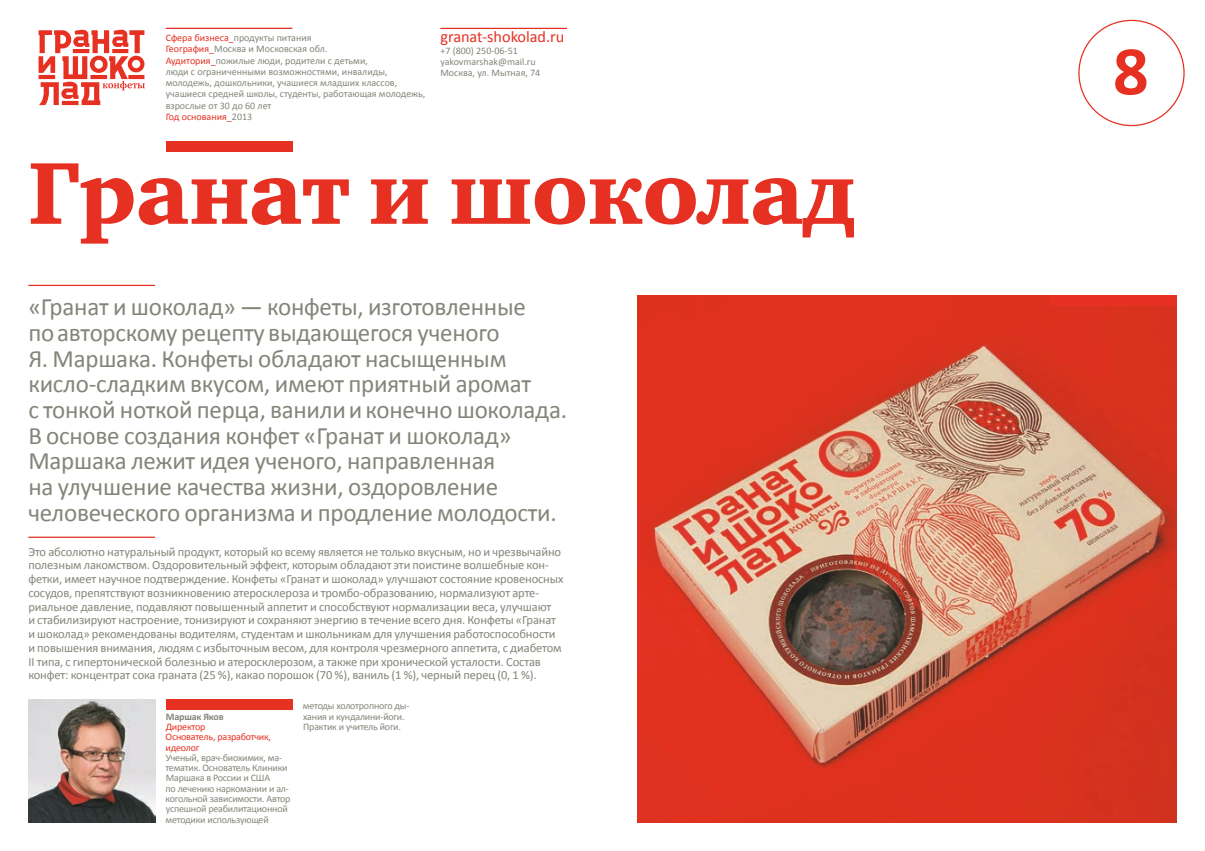
<style>
.page{position:relative;width:1205px;height:851px;background:#fff}
.page>*{position:absolute;margin:0;border:0;box-sizing:border-box;transform-origin:0 0}
.t1{font:900 90px "Charter C";letter-spacing:-.01em;color:#e63022}
.t2{font:700 70px "Calibri";color:#e63022}
.t3{font:25px/25.6px "Calibri";letter-spacing:-.01em;color:#82867a}
.t4{font:16.25px "Calibri";color:#e63022}
.t5{font:12.5px/13.8px "Calibri";letter-spacing:-.01em;color:#82867a}
.t6{font:10px/11.2px "Calibri";letter-spacing:-.005em;color:#82867a}
.t7{font:10px/10.2px "Calibri";letter-spacing:-.02em;color:#e63022}
.t8{font:700 10px "Calibri";letter-spacing:-.02em;color:#82867a}
.s1{color:#e63022}
</style>
<div class="page">
<hr style="left:28px;top:536px;width:127px;height:2px;background:#e63022">
<hr style="left:166px;top:28px;width:126px;height:1px;background:#e63022">
<div style="left:166px;top:699px;width:126px;height:10px;background:#e63022"></div>
<img style="left:28px;top:699px;width:127px;height:123px">
<div style="left:166px;top:141px;width:126px;height:11px;background:#e63022"></div>
<hr style="left:28px;top:285px;width:127px;height:1px;background:#e63022">
<hr style="left:440px;top:28px;width:127px;height:1px;background:#e63022">
<img style="left:638px;top:295px;width:538px;height:527px">
<div style="left:1050px;top:295px;width:126px;height:11px;background:#e63022"></div>
<svg style="left:39px;top:30px;width:106px;height:75px"></svg>
<p class="t6" style="left:166px;top:32px;width:261px"><span class="s1">Сфера бизнеса_</span>продукты питания<br><span class="s1">География_</span>Москва и Московская обл.<br><span class="s1">Аудитория_</span>пожилые люди, родители с детьми,<br>люди с ограниченными возможностями, инвалиды, молодежь, дошкольники, учашиеся младших классов, учашиеся средней школы, студенты, работающая молодежь, взрослые от 30 до 60 лет<br><span class="s1">Год основания_</span>2013</p>
<h3 class="t4" style="left:440px;top:27px;width:126px">granat-shokolad.ru</h3>
<p class="t6" style="left:440px;top:45px;width:101px">+7 (800) 250-06-51 yakovmarshak@mail.ru<br>Москва, ул. Мытная, 74</p>
<h1 class="t1" style="left:28px;top:143px;width:829px">Гранат и шоколад</h1>
<p class="t3" style="left:28px;top:294px;width:540px">«Гранат и шоколад» — конфеты, изготовленные поавторскому рецепту выдающегося ученого<br>Я. Маршака. Конфеты обладают насыщенным кисло-сладким вкусом, имеют приятный аромат<br>с тонкой ноткой перца, ванили и конечно шоколада.<br>В основе создания конфет «Гранат и шоколад» Маршака лежит идея ученого, направленная<br>на улучшение качества жизни, оздоровление человеческого организма и продление молодости.</p>
<p class="t5" style="left:28px;top:544px;width:537px">Это абсолютно натуральный продукт, который ко всему является не только вкусным, но и чрезвычайно полезным лакомством. Оздоровительный эффект, которым обладают эти поистине волшебные кон&shy;фетки, имеет научное подтверждение. Конфеты «Гранат и шоколад» улучшают состояние кровеносных сосудов, препятствуют возникновению атеросклероза и тромбо-образованию, нормализуют арте&shy;риальное давление, подавляют повышенный аппетит и способствуют нормализации веса, улучшают<br>и стабилизируют настроение, тонизируют и сохраняют энергию в течение всего дня. Конфеты «Гранат и шоколад» рекомендованы водителям, студентам и школьникам для улучшения работоспособности и повышения внимания, людям с избыточным весом, для контроля чрезмерного аппетита, с диабетом II типа, с гипертонической болезнью и атеросклерозом, а также при хронической усталости. Состав конфет: концентрат сока граната (25 %), какао порошок (70 %), ваниль (1 %), черный перец (0, 1 %).</p>
<p class="t8" style="left:166px;top:709px;width:59px">Маршак Яков</p>
<p class="t7" style="left:166px;top:721px;width:107px">Директор<br>Основатель, разработчик, идеолог</p>
<p class="t6" style="left:165px;top:752px;width:127px;line-height:10.2px">Ученый, врач-биохимик, ма&shy;тематик. Основатель Клиники<br>Маршака в России и США<br>по лечению наркомании и ал&shy;когольной зависимости. Автор успешной реабилитационной методики использующей</p>
<p class="t6" style="left:303px;top:701px;width:108px;line-height:10.2px">методы холотропного ды&shy;хания и кундалини-йоги.<br>Практик и учитель йоги.</p>
<h2 class="t2" style="left:1113px;top:26px;width:37px">8</h2>
</div>
